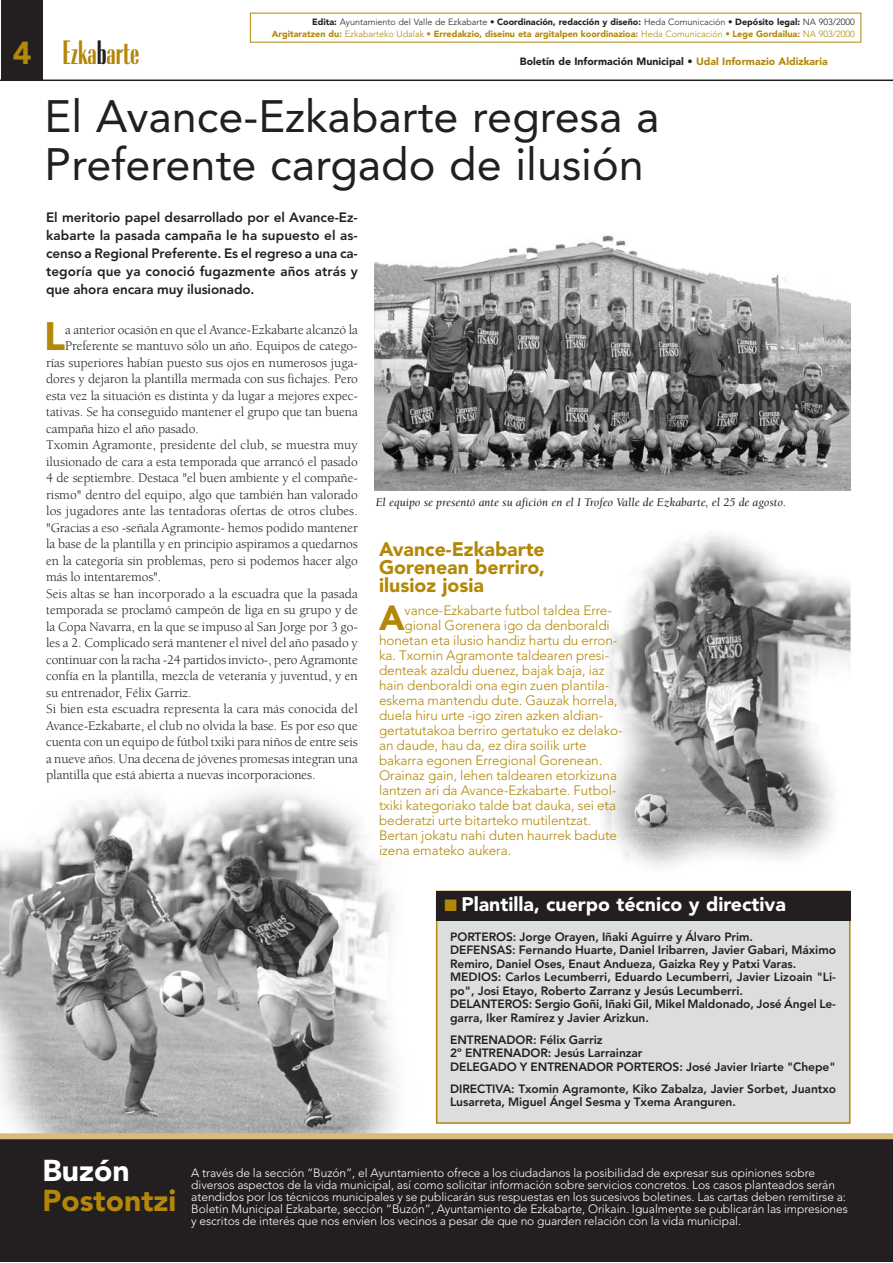
<style>
.page{position:relative;width:893px;height:1263px;background:#fff}
.page>*{position:absolute;margin:0;border:0;box-sizing:border-box;transform-origin:0 0}
.t1{font:45px/48px "Avenir";color:#231f20}
.t2{font:900 39.3px "Avenir";color:#b38707}
.t3{font:700 condensed 35.4px "Radiant";color:#b38707}
.t4{font:900 34.65px "Avenir";color:#b38707}
.t5{font:900 30px "Avenir";color:#b38707}
.t6{font:900 30px "Avenir";color:#fff}
.t7{font:900 19.5px/18px "Avenir";color:#b38707;text-align:justify}
.t8{font:900 19.5px "Avenir";color:#fff}
.t9{font:13.5px "Berkeley";letter-spacing:-.005em;color:#231f20}
.t10{font:300 13.5px "Avenir";letter-spacing:-.005em;color:#b38707}
.t11{font:800 13.5px/18px "Avenir";letter-spacing:-.005em;color:#231f20;text-align:justify}
.t12{font:800 12px/13.5px "Avenir";letter-spacing:-.005em;color:#231f20}
.t13{font:300 12px/12px "Avenir";letter-spacing:-.005em;color:#fff}
.t14{font:italic 12px "Berkeley";color:#231f20}
.t15{font:900 10.5px "Avenir";color:#231f20}
.t16{font:900 9px/12px "Avenir";color:#b38707;text-align:right}
.s1{color:#231f20}
.s2{font-weight:300;color:#231f20}
.s3{font-weight:300}
.s4{font-family:"Avenir";font-weight:900;font-stretch:normal;font-size:31.5px}
.s5{color:#b38707}
</style>
<div class="page">
<img style="left:1px;top:790px;width:448px;height:343px">
<hr style="left:1px;top:80px;width:892px;height:1px;background:#231f20">
<div style="left:1px;top:0;width:42px;height:80px;background:#231f20"></div>
<div style="left:1px;top:1136px;width:892px;height:126px;background:#231f20"></div>
<div style="left:1px;top:1133px;width:892px;height:6px;background:#d9bc7c"></div>
<img style="left:603px;top:534px;width:247px;height:333px">
<div style="left:437px;top:892px;width:412px;height:230px;background:#dcddde"></div>
<div style="left:436px;top:891px;width:414px;height:233px;border:2px solid #b38707"></div>
<div style="left:436px;top:891px;width:414px;height:29px;background:#231f20"></div>
<img style="left:374px;top:235px;width:476px;height:255px">
<p class="t16" style="left:272px;top:16px;width:584px"><span class="s1">Edita:</span> <span class="s2">Ayuntamiento del Valle de Ezkabarte •</span> <span class="s1">Coordinación, redacción y diseño:</span> <span class="s2">Heda Comunicación •</span> <span class="s1">Depósito legal:</span> <span class="s2">NA 903/2000<br></span>Argitaratzen du: <span class="s3">Ezkabarteko Udalak •</span> Erredakzio, diseinu eta argitalpen koordinazioa: <span class="s3">Heda Comunicación •</span> Lege Gordailua: <span class="s3">NA 903/2000</span></p>
<h3 class="t3" style="left:13px;top:40px;width:128px"><span class="s4">4</span> Ezka<span class="s1">b</span>arte</h3>
<h1 class="t1" style="left:45px;top:96px;width:616px">El Avance-Ezkabarte regresa a<br>Preferente cargado de ilusión</h1>
<p class="t11" style="left:46px;top:209px;width:313px">El meritorio papel desarrollado por el Avance-Ez&shy;kabarte la pasada campaña le ha supuesto el as&shy;censo a Regional Preferente. Es el regreso a una ca&shy;tegoría que ya conoció fugazmente años atrás y que ahora encara muy ilusionado.</p>
<h2 class="t2" style="left:44px;top:320px;width:23px">L</h2>
<p class="t9" style="left:65px;top:324px;width:294px">a anterior ocasión en que el Avance-Ezkabarte alcanzó la</p>
<p class="t15" style="left:520px;top:57px;width:309px">Boletín de Información Municipal • <span class="s5">Udal Informazio Aldizkaria</span></p>
<p class="t9" style="left:65px;top:341px;width:294px">Preferente se mantuvo sólo un año. Equipos de catego-</p>
<p class="t9" style="left:46px;top:357px;width:313px">rías superiores habían puesto sus ojos en numerosos juga-</p>
<p class="t9" style="left:46px;top:374px;width:313px">dores y dejaron la plantilla mermada con sus fichajes. Pero</p>
<p class="t9" style="left:46px;top:390px;width:313px">esta vez la situación es distinta y da lugar a mejores expec-</p>
<p class="t9" style="left:46px;top:407px;width:313px">tativas. Se ha conseguido mantener el grupo que tan buena</p>
<p class="t9" style="left:46px;top:423px;width:154px">campaña hizo el año pasado.</p>
<p class="t9" style="left:46px;top:440px;width:313px">Txomin Agramonte, presidente del club, se muestra muy</p>
<p class="t9" style="left:46px;top:456px;width:313px">ilusionado de cara a esta temporada que arrancó el pasado</p>
<p class="t9" style="left:46px;top:473px;width:313px">4 de septiembre. Destaca "el buen ambiente y el compañe-</p>
<p class="t9" style="left:46px;top:489px;width:313px">rismo" dentro del equipo, algo que también han valorado</p>
<p class="t9" style="left:46px;top:506px;width:313px">los jugadores ante las tentadoras ofertas de otros clubes.</p>
<p class="t9" style="left:46px;top:522px;width:313px">"Gracias a eso -señala Agramonte- hemos podido mantener</p>
<p class="t9" style="left:46px;top:539px;width:313px">la base de la plantilla y en principio aspiramos a quedarnos</p>
<p class="t9" style="left:46px;top:555px;width:313px">en la categoría sin problemas, pero si podemos hacer algo</p>
<p class="t9" style="left:46px;top:572px;width:117px">más lo intentaremos".</p>
<p class="t9" style="left:46px;top:588px;width:313px">Seis altas se han incorporado a la escuadra que la pasada</p>
<p class="t9" style="left:46px;top:605px;width:313px">temporada se proclamó campeón de liga en su grupo y de</p>
<p class="t9" style="left:46px;top:621px;width:313px">la Copa Navarra, en la que se impuso al San Jorge por 3 go-</p>
<p class="t9" style="left:46px;top:638px;width:313px">les a 2. Complicado será mantener el nivel del año pasado y</p>
<p class="t9" style="left:46px;top:654px;width:313px">continuar con la racha -24 partidos invicto-, pero Agramonte</p>
<p class="t9" style="left:46px;top:671px;width:313px">confía en la plantilla, mezcla de veteranía y juventud, y en</p>
<p class="t9" style="left:46px;top:687px;width:147px">su entrenador, Félix Garriz.</p>
<p class="t9" style="left:46px;top:704px;width:313px">Si bien esta escuadra representa la cara más conocida del</p>
<p class="t9" style="left:46px;top:720px;width:313px">Avance-Ezkabarte, el club no olvida la base. Es por eso que</p>
<p class="t9" style="left:46px;top:737px;width:313px">cuenta con un equipo de fútbol txiki para niños de entre seis</p>
<p class="t9" style="left:46px;top:753px;width:313px">a nueve años. Una decena de jóvenes promesas integran una</p>
<p class="t9" style="left:46px;top:770px;width:271px">plantilla que está abierta a nuevas incorporaciones.</p>
<p class="t14" style="left:376px;top:498px;width:412px">El equipo se presentó ante su afición en el I Trofeo Valle de Ezkabarte, el 25 de agosto.</p>
<h3 class="t7" style="left:379px;top:541px;width:167px">Avance-Ezkabarte Gorenean berriro, ilusioz josia</h3>
<h3 class="t4" style="left:379px;top:604px;width:27px">A</h3>
<p class="t10" style="left:405px;top:605px;width:209px">vance-Ezkabarte futbol taldea Erre-</p>
<p class="t10" style="left:405px;top:620px;width:207px">gional Gorenera igo da denboraldi</p>
<p class="t10" style="left:379px;top:635px;width:240px">honetan eta ilusio handiz hartu du erron-</p>
<p class="t10" style="left:379px;top:650px;width:232px">ka. Txomin Agramonte taldearen presi-</p>
<p class="t10" style="left:379px;top:665px;width:227px">denteak azaldu duenez, bajak baja, iaz</p>
<p class="t10" style="left:379px;top:680px;width:232px">hain denboraldi ona egin zuen plantila-</p>
<p class="t10" style="left:379px;top:695px;width:240px">eskema mantendu dute. Gauzak horrela,</p>
<p class="t10" style="left:379px;top:710px;width:226px">duela hiru urte -igo ziren azken aldian-</p>
<p class="t10" style="left:379px;top:725px;width:245px">gertatutakoa berriro gertatuko ez delako-</p>
<p class="t10" style="left:379px;top:740px;width:209px">an daude, hau da, ez dira soilik urte</p>
<p class="t10" style="left:379px;top:755px;width:225px">bakarra egonen Erregional Gorenean.</p>
<p class="t10" style="left:379px;top:770px;width:239px">Orainaz gain, lehen taldearen etorkizuna</p>
<p class="t10" style="left:379px;top:785px;width:239px">lantzen ari da Avance-Ezkabarte. Futbol-</p>
<p class="t10" style="left:379px;top:800px;width:238px">txiki kategoriako talde bat dauka, sei eta</p>
<p class="t10" style="left:379px;top:815px;width:213px">bederatzi urte bitarteko mutilentzat.</p>
<p class="t10" style="left:379px;top:830px;width:239px">Bertan jokatu nahi duten haurrek badute</p>
<p class="t10" style="left:379px;top:845px;width:134px">izena emateko aukera.</p>
<h3 class="t8" style="left:444px;top:896px;width:343px"><span class="s5">■</span> Plantilla, cuerpo técnico y directiva</h3>
<p class="t12" style="left:450px;top:931px;width:387px">PORTEROS: Jorge Orayen, Iñaki Aguirre y Álvaro Prim.<br>DEFENSAS: Fernando Huarte, Daniel Iribarren, Javier Gabari, Máximo Remiro, Daniel Oses, Enaut Andueza, Gaizka Rey y Patxi Varas.<br>MEDIOS: Carlos Lecumberri, Eduardo Lecumberri, Javier Lizoain "Li&shy;po", Josi Etayo, Roberto Zarranz y Jesús Lecumberri.<br>DELANTEROS: Sergio Goñi, Iñaki Gil, Mikel Maldonado, José Ángel Le&shy;garra, Iker Ramírez y Javier Arizkun.</p>
<p class="t12" style="left:450px;top:1034px;width:387px">ENTRENADOR: Félix Garriz<br>2º ENTRENADOR: Jesús Larrainzar<br>DELEGADO Y ENTRENADOR PORTEROS: José Javier Iriarte "Chepe"</p>
<p class="t12" style="left:450px;top:1083px;width:387px">DIRECTIVA: Txomin Agramonte, Kiko Zabalza, Javier Sorbet, Juantxo<br>Lusarreta, Miguel Ángel Sesma y Txema Aranguren.</p>
<h3 class="t6" style="left:43px;top:1159px;width:89px">Buzón</h3>
<h3 class="t5" style="left:43px;top:1189px;width:135px">Postontzi</h3>
<p class="t13" style="left:191px;top:1167px;width:658px">A través de la sección “Buzón”, el Ayuntamiento ofrece a los ciudadanos la posibilidad de expresar sus opiniones sobre diversos aspectos de la vida municipal, así como solicitar información sobre servicios concretos. Los casos planteados serán atendidos por los técnicos municipales y se publicarán sus respuestas en los sucesivos boletines. Las cartas deben remitirse a:<br>Boletín Municipal Ezkabarte, sección “Buzón”, Ayuntamiento de Ezkabarte, Orikain. Igualmente se publicarán las impresiones y escritos de interés que nos envíen los vecinos a pesar de que no guarden relación con la vida municipal.</p>
</div>
